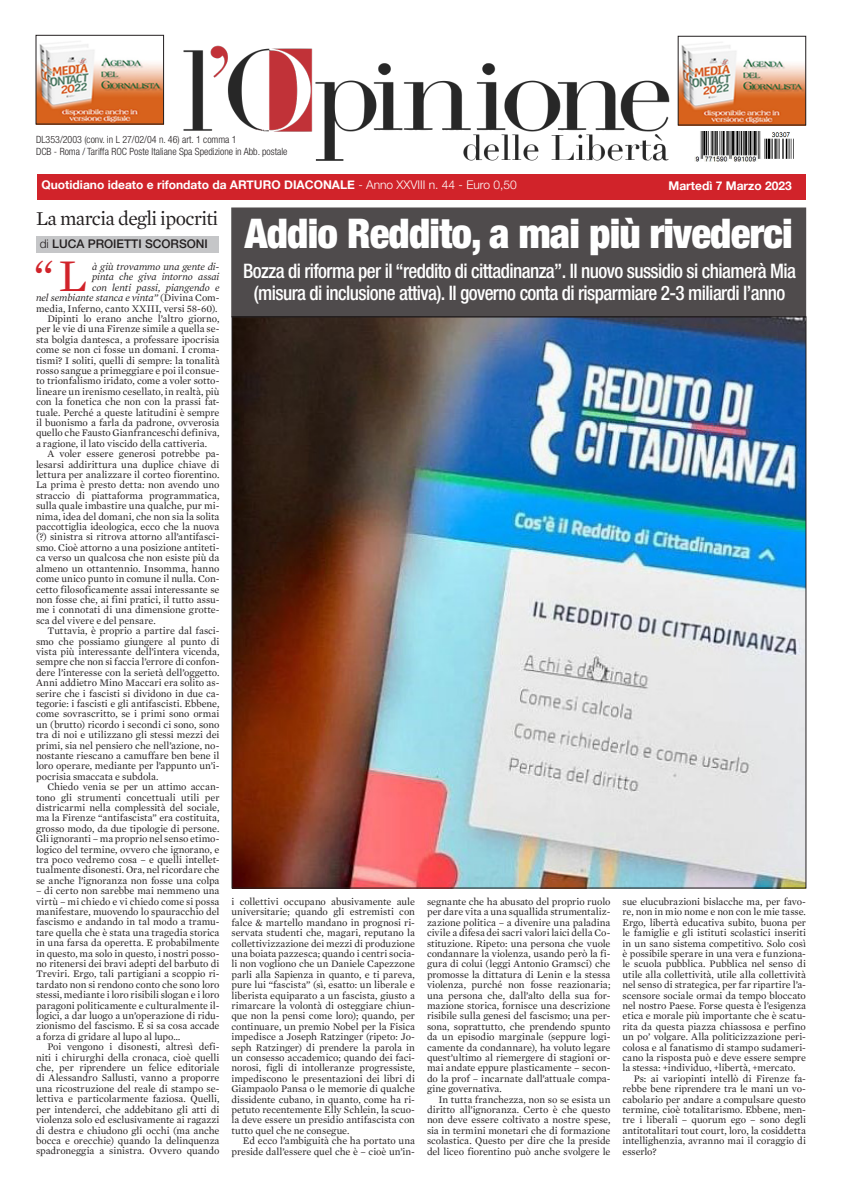
<style>
.page{position:relative;width:842px;height:1191px;background:#fff}
.page>*{position:absolute;margin:0;border:0;box-sizing:border-box;transform-origin:0 0}
.t1{font:46.2px "Mercury Text G1";color:#d1232a}
.t2{font:900 condensed 41px "Helvetica Neue LT Std";letter-spacing:-.02em;color:#fff}
.t3{font:500 condensed 20px/22px "Helvetica Neue LT Std";letter-spacing:-.03em;color:#fff;text-align:center;scale:.96 1}
.t4{font:20px "Mercury Text G1";letter-spacing:-.03em;color:#231f20}
.t5{font:700 12px "Helvetica Neue";color:#fff}
.t6{font:500 12px "Helvetica Neue";color:#231f20}
.t7{font:10.2px/10.4px "Mercury Text G1";letter-spacing:-.005em;color:#231f20;text-align:justify}
.t8{font:italic 10.2px/10.4px "Mercury Text G1";letter-spacing:-.005em;color:#231f20;text-align:right}
.t9{font:300 condensed 10px "Helvetica Neue LT Std";color:#231f20}
.s1{font-weight:300}
.s2{font-style:normal}
</style>
<div class="page">
<img style="left:38px;top:41px;width:124px;height:81px">
<div style="left:36px;top:35px;width:128px;height:89px;border:1px solid #231f20"></div>
<img style="left:183px;top:45px;width:487px;height:116px">
<div style="left:36px;top:174px;width:769px;height:25px;background:#d1232a"></div>
<div style="left:36px;top:236px;width:183px;height:16px;background:#c5c6c8"></div>
<img style="left:694px;top:132px;width:100px;height:30px">
<img style="left:680px;top:42px;width:124px;height:81px">
<div style="left:678px;top:36px;width:128px;height:89px;border:1px solid #231f20"></div>
<img style="left:233px;top:318px;width:571px;height:568px">
<div style="left:232px;top:208px;width:574px;height:109px;background:#4f4b4c"></div>
<div style="left:231px;top:207px;width:575px;height:110px;border:1px solid #231f20"></div>
<p class="t9" style="left:36px;top:134px;width:202px">DL353/2003 (conv. in L 27/02/04 n. 46) art. 1 comma 1</p>
<p class="t9" style="left:36px;top:146px;width:253px">DCB - Roma / Tariffa ROC Poste Italiane Spa Spedizione in Abb. postale</p>
<p class="t5" style="left:41px;top:177px;width:477px">Quotidiano ideato e rifondato da ARTURO DIACONALE <span class="s1">- Anno XXVIII n. 44 - Euro 0,50</span></p>
<p class="t5" style="left:668px;top:178px;width:125px">Martedì 7 Marzo 2023</p>
<p class="t4" style="left:36px;top:207px;width:184px">La marcia degli ipocriti</p>
<p class="t6" style="left:40px;top:237px;width:170px"><span class="s1">di</span> LUCA PROIETTI SCORSONI</p>
<p class="t1" style="left:34px;top:248px;width:55px">“L</p>
<p class="t8" style="left:36px;top:261px;width:185px">à giù trovammo una gente di-<br>pinta che giva intorno assai<br>con lenti passi, piangendo e<br>nel sembiante stanca e vinta” <span class="s2">(Divina Com&shy;media, Inferno, canto XXIII, versi 58-60).</span></p>
<p class="t7" style="left:36px;top:313px;width:185px;text-indent:11px">Dipinti lo erano anche l’altro giorno, per le vie di una Firenze simile a quella se&shy;sta bolgia dantesca, a professare ipocrisia come se non ci fosse un domani. I croma&shy;tismi? I soliti, quelli di sempre: la tonalità rosso sangue a primeggiare e poi il consue&shy;to trionfalismo iridato, come a voler sotto&shy;lineare un irenismo cesellato, in realtà, più con la fonetica che non con la prassi fat&shy;tuale. Perché a queste latitudini è sempre il buonismo a farla da padrone, ovverosia quello che Fausto Gianfranceschi definiva, a ragione, il lato viscido della cattiveria.</p>
<p class="t7" style="left:36px;top:449px;width:185px;text-indent:11px">A voler essere generosi potrebbe pa&shy;lesarsi addirittura una duplice chiave di lettura per analizzare il corteo fiorentino.<br>La prima è presto detta: non avendo uno straccio di piattaforma programmatica, sulla quale imbastire una qualche, pur mi&shy;nima, idea del domani, che non sia la solita paccottiglia ideologica, ecco che la nuova (?) sinistra si ritrova attorno all’antifasci&shy;smo. Cioè attorno a una posizione antiteti&shy;ca verso un qualcosa che non esiste più da almeno un ottantennio. Insomma, hanno come unico punto in comune il nulla. Con&shy;cetto filosoficamente assai interessante se non fosse che, ai fini pratici, il tutto assu&shy;me i connotati di una dimensione grotte&shy;sca del vivere e del pensare.</p>
<p class="t7" style="left:36px;top:625px;width:185px;text-indent:11px">Tuttavia, è proprio a partire dal fasci&shy;smo che possiamo giungere al punto di vista più interessante dell’intera vicenda, sempre che non si faccia l’errore di confon&shy;dere l’interesse con la serietà dell’oggetto.<br>Anni addietro Mino Maccari era solito as&shy;serire che i fascisti si dividono in due ca&shy;tegorie: i fascisti e gli antifascisti. Ebbene, come sovrascritto, se i primi sono ormai un (brutto) ricordo i secondi ci sono, sono tra di noi e utilizzano gli stessi mezzi dei primi, sia nel pensiero che nell’azione, no&shy;nostante riescano a camuffare ben bene il loro operare, mediante per l’appunto un’i&shy;pocrisia smaccata e subdola.</p>
<p class="t7" style="left:36px;top:781px;width:185px;text-indent:11px">Chiedo venia se per un attimo accan&shy;tono gli strumenti concettuali utili per districarmi nella complessità del sociale, ma la Firenze “antifascista” era costituita, grosso modo, da due tipologie di persone.<br>Gli ignoranti – ma proprio nel senso etimo&shy;logico del termine, ovvero che ignorano, e tra poco vedremo cosa – e quelli intellet&shy;tualmente disonesti. Ora, nel ricordare che se anche l’ignoranza non fosse una colpa</p>
<p class="t7" style="left:36px;top:885px;width:185px">– di certo non sarebbe mai nemmeno una virtù – mi chiedo e vi chiedo come si possa manifestare, muovendo lo spauracchio del fascismo e andando in tal modo a tramu&shy;tare quella che è stata una tragedia storica in una farsa da operetta. E probabilmente in questo, ma solo in questo, i nostri posso&shy;no ritenersi dei bravi adepti del barbuto di Treviri. Ergo, tali partigiani a scoppio ri&shy;tardato non si rendono conto che sono loro stessi, mediante i loro risibili slogan e i loro paragoni politicamente e culturalmente il&shy;logici, a dar luogo a un’operazione di ridu&shy;zionismo del fascismo. E si sa cosa accade a forza di gridare al lupo al lupo…</p>
<p class="t7" style="left:36px;top:1041px;width:185px;text-indent:11px">Poi vengono i disonesti, altresì defi&shy;niti i chirurghi della cronaca, cioè quelli che, per riprendere un felice editoriale di Alessandro Sallusti, vanno a proporre una ricostruzione del reale di stampo se&shy;lettiva e particolarmente faziosa. Quelli, per intenderci, che addebitano gli atti di violenza solo ed esclusivamente ai ragazzi di destra e chiudono gli occhi (ma anche bocca e orecchie) quando la delinquenza spadroneggia a sinistra. Ovvero quando</p>
<p class="t2" style="left:245px;top:208px;width:549px">Addio Reddito, a mai più rivederci</p>
<p class="t3" style="left:243px;top:259px;width:577px">Bozza di riforma per il “reddito di cittadinanza”. Il nuovo sussidio si chiamerà Mia (misura di inclusione attiva). Il governo conta di risparmiare 2-3 miliardi l’anno</p>
<p class="t7" style="left:231px;top:896px;width:185px">i collettivi occupano abusivamente aule universitarie; quando gli estremisti con falce &amp; martello mandano in prognosi ri&shy;servata studenti che, magari, reputano la collettivizzazione dei mezzi di produzione una boiata pazzesca; quando i centri socia&shy;li non vogliono che un Daniele Capezzone parli alla Sapienza in quanto, e ti pareva, pure lui “fascista” (sì, esatto: un liberale e liberista equiparato a un fascista, giusto a rimarcare la volontà di osteggiare chiun&shy;que non la pensi come loro); quando, per continuare, un premio Nobel per la Fisica impedisce a Joseph Ratzinger (ripeto: Jo&shy;seph Ratzinger) di prendere la parola in un consesso accademico; quando dei faci&shy;norosi, figli di intolleranze progressiste, impediscono le presentazioni dei libri di Giampaolo Pansa o le memorie di qualche dissidente cubano, in quanto, come ha ri&shy;petuto recentemente Elly Schlein, la scuo&shy;la deve essere un presidio antifascista con tutto quel che ne consegue.</p>
<p class="t7" style="left:231px;top:1135px;width:185px;text-align:right">Ed ecco l’ambiguità che ha portato una preside dall’essere quel che è – cioè un’in-</p>
<p class="t7" style="left:427px;top:896px;width:185px">segnante che ha abusato del proprio ruolo per dare vita a una squallida strumentaliz&shy;zazione politica – a divenire una paladina civile a difesa dei sacri valori laici della Co&shy;stituzione. Ripeto: una persona che vuole condannare la violenza, usando però la fi&shy;gura di colui (leggi Antonio Gramsci) che promosse la dittatura di Lenin e la stessa violenza, purché non fosse reazionaria; una persona che, dall’alto della sua for&shy;mazione storica, fornisce una descrizione risibile sulla genesi del fascismo; una per&shy;sona, soprattutto, che prendendo spunto da un episodio marginale (seppure logi&shy;camente da condannare), ha voluto legare quest’ultimo al riemergere di stagioni or&shy;mai andate eppure plasticamente – secon&shy;do la prof – incarnate dall’attuale compa&shy;gine governativa.</p>
<p class="t7" style="left:427px;top:1094px;width:185px;text-indent:11px">In tutta franchezza, non so se esista un diritto all’ignoranza. Certo è che questo non deve essere coltivato a nostre spese, sia in termini monetari che di formazione scolastica. Questo per dire che la preside del liceo fiorentino può anche svolgere le</p>
<p class="t7" style="left:622px;top:896px;width:185px">sue elucubrazioni bislacche ma, per favo&shy;re, non in mio nome e non con le mie tasse.<br>Ergo, libertà educativa subito, buona per le famiglie e gli istituti scolastici inseriti in un sano sistema competitivo. Solo così è possibile sperare in una vera e funziona&shy;le scuola pubblica. Pubblica nel senso di utile alla collettività, utile alla collettività nel senso di strategica, per far ripartire l’a&shy;scensore sociale ormai da tempo bloccato nel nostro Paese. Forse questa è l’esigenza etica e morale più importante che è scatu&shy;rita da questa piazza chiassosa e perfino un po’ volgare. Alla politicizzazione peri&shy;colosa e al fanatismo di stampo sudameri&shy;cano la risposta può e deve essere sempre la stessa: +individuo, +libertà, +mercato.</p>
<p class="t7" style="left:622px;top:1073px;width:185px;text-indent:11px">Ps: ai variopinti intellò di Firenze fa&shy;rebbe bene riprendere tra le mani un vo&shy;cabolario per andare a compulsare questo termine, cioè totalitarismo. Ebbene, men&shy;tre i liberali – quorum ego – sono degli antitotalitari tout court, loro, la cosiddetta intellighenzia, avranno mai il coraggio di esserlo?</p>
</div>
